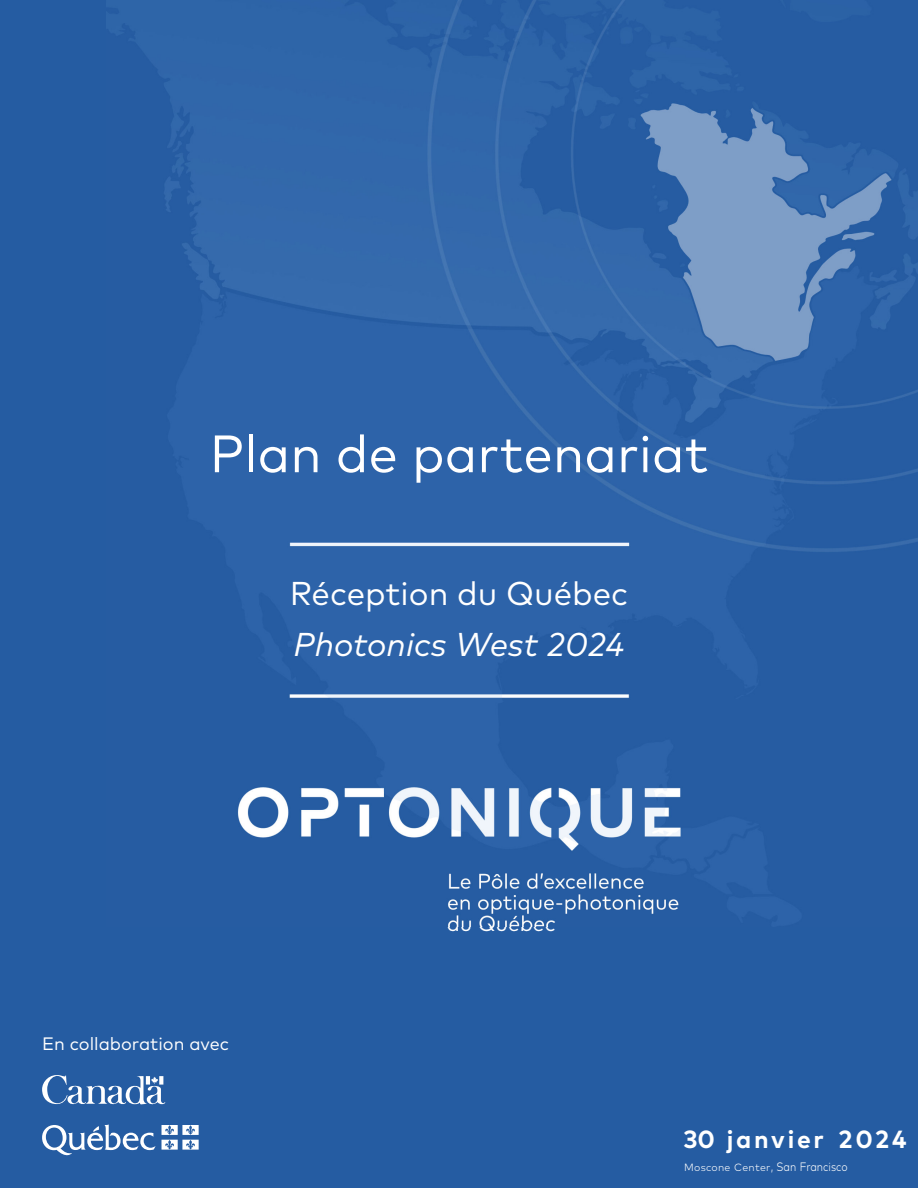
<style>
.page{position:relative;width:918px;height:1188px;background:#255ca2}
.page>*{position:absolute;margin:0;border:0;box-sizing:border-box;transform-origin:0 0}
.t1{font:52.5px "Mark Pro";color:#fff}
.t2{font:33px "Mark Pro";color:#fff}
.t3{font:italic 33px "Mark Pro";color:#fff}
.t4{font:700 24.75px "Mark Pro";letter-spacing:.11em;color:#fff}
.t5{font:21px "Mark Pro";color:#fff}
.t6{font:18px "Mark Pro";color:#fff}
.t7{font:300 10.5px "Mark Pro";letter-spacing:.02em;color:#fff}
.s1{font-size:12.15px}
</style>
<div class="page">
<img style="left:148px;top:0;width:770px;height:927px">
<svg style="left:42px;top:1124px;width:114px;height:32px"></svg>
<svg style="left:162px;top:1125px;width:37px;height:25px"></svg>
<svg style="left:42px;top:1075px;width:123px;height:30px"></svg>
<h1 class="t1" style="left:210px;top:431px;width:500px">Plan de partenariat</h1>
<h2 class="t2" style="left:290px;top:579px;width:340px">Réception du Québec</h2>
<h2 class="t3" style="left:294px;top:630px;width:332px">Photonics West 2024</h2>
<h3 class="t6" style="left:42px;top:1036px;width:189px">En collaboration avec</h3>
<h3 class="t5" style="left:447px;top:914px;width:110px">du Québec</h3>
<h3 class="t4" style="left:683px;top:1128px;width:225px">30 janvier 2024</h3>
<p class="t7" style="left:684px;top:1163px;width:165px">Moscone Center<span class="s1">, San Francisco</span></p>
</div>
